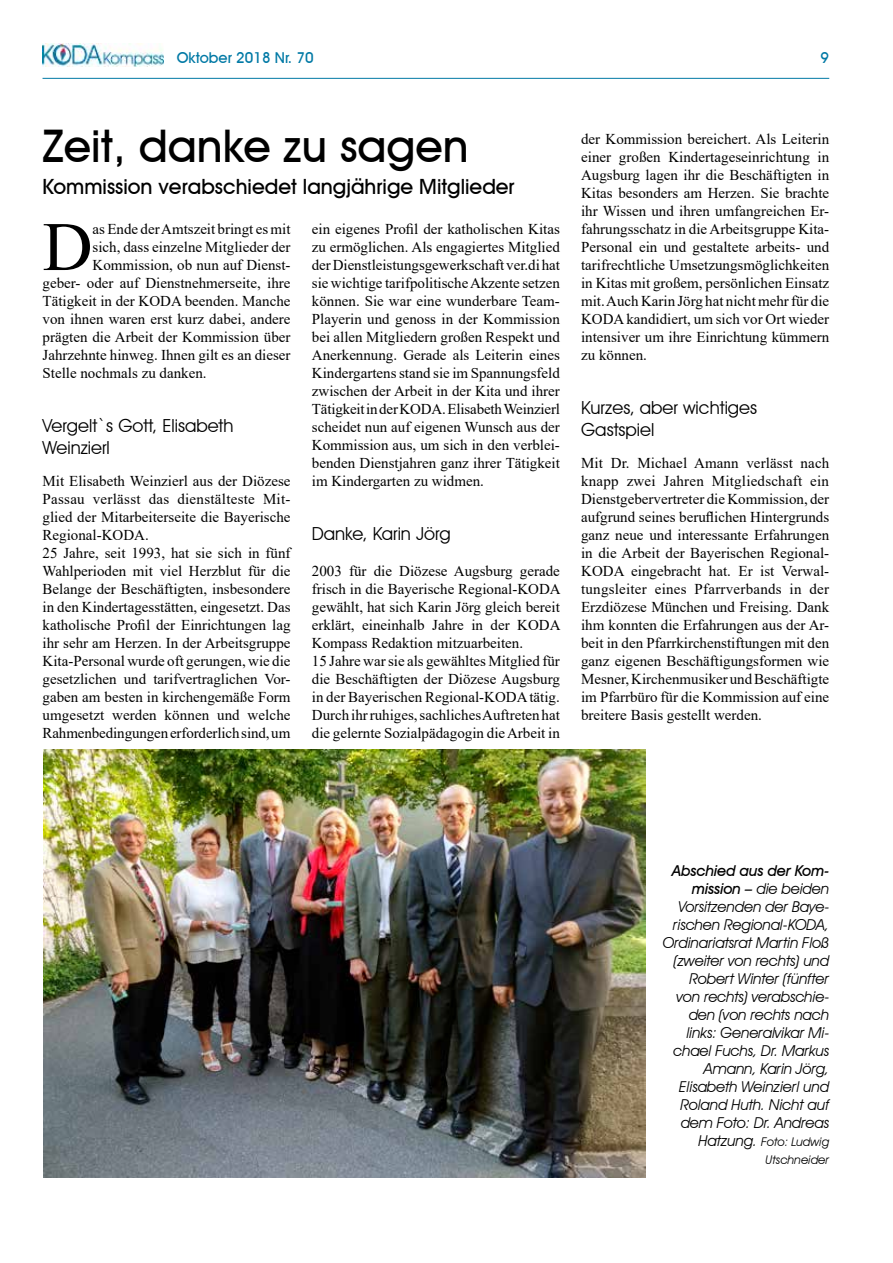
<style>
.page{position:relative;width:893px;height:1263px;background:#fff}
.page>*{position:absolute;margin:0;border:0;box-sizing:border-box;transform-origin:0 0}
.t1{font:69.3px "Times New Roman";color:#000}
.t2{font:500 45px "Avant Garde IT Cby BT";color:#000}
.t3{font:500 21px "Avant Garde IT Cby BT";color:#000}
.t4{font:18px/21.6px "Avant Garde IT Cby BT";color:#000}
.t5{font:15px/18px "Times New Roman";color:#000;text-align:justify}
.t6{font:italic 15px/18px "Avant Garde IT Cby BT";letter-spacing:-.01em;color:#000;text-align:right}
.t7{font:500 15px "Avant Garde IT Cby BT";color:#0079a5}
.t8{font:italic 12px/18px "Avant Garde IT Cby BT";color:#000;text-align:right}
.s1{font-weight:500}
.s2{font-size:15px}
</style>
<div class="page">
<img style="left:43px;top:750px;width:602px;height:427px">
<hr style="left:43px;top:78px;width:786px;height:1px;background:#0079a5">
<img style="left:43px;top:44px;width:121px;height:22px">
<p class="t7" style="left:177px;top:49px;width:138px">Oktober 2018 Nr. 70</p>
<p class="t7" style="left:821px;top:49px;width:10px">9</p>
<h2 class="t2" style="left:43px;top:118px;width:428px">Zeit, danke zu sagen</h2>
<h3 class="t3" style="left:43px;top:174px;width:474px">Kommission verabschiedet langjährige Mitglieder</h3>
<h1 class="t1" style="left:43px;top:198px;width:52px">D</h1>
<p class="t5" style="left:93px;top:220px;width:199px">as Ende der Amtszeit bringt es mit</p>
<p class="t5" style="left:312px;top:220px;width:250px">ein eigenes Profil der katholischen Kitas zu ermöglichen. Als engagiertes Mitglied der Dienstleistungsgewerkschaft ver.di hat sie wichtige tarifpolitische Akzente setzen können. Sie war eine wunderbare Team-Playerin und genoss in der Kommission bei allen Mitgliedern großen Respekt und Anerkennung. Gerade als Leiterin eines Kindergartens stand sie im Spannungsfeld zwischen der Arbeit in der Kita und ihrer Tätigkeit in der KODA. Elisabeth Weinzierl scheidet nun auf eigenen Wunsch aus der Kommission aus, um sich in den verblei&shy;benden Dienstjahren ganz ihrer Tätigkeit im Kindergarten zu widmen.</p>
<p class="t4" style="left:312px;top:523px;width:140px">Danke, Karin Jörg</p>
<p class="t5" style="left:312px;top:562px;width:250px;text-align:left">2003 für die Diözese Augsburg gerade frisch in die Bayerische Regional-KODA gewählt, hat sich Karin Jörg gleich bereit erklärt, eineinhalb Jahre in der KODA Kompass Redaktion mitzuarbeiten.<br>15 Jahre war sie als gewähltes Mitglied für die Beschäftigten der Diözese Augsburg in der Bayerischen Regional-KODA tätig.<br>Durch ihr ruhiges, sachliches Auftreten hat die gelernte Sozialpädagogin die Arbeit in</p>
<p class="t5" style="left:93px;top:238px;width:199px">sich, dass einzelne Mitglieder der</p>
<p class="t5" style="left:93px;top:256px;width:199px">Kommission, ob nun auf Dienst-</p>
<p class="t5" style="left:43px;top:274px;width:250px">geber- oder auf Dienstnehmerseite, ihre</p>
<p class="t5" style="left:43px;top:292px;width:250px">Tätigkeit in der KODA beenden. Manche</p>
<p class="t5" style="left:43px;top:310px;width:250px">von ihnen waren erst kurz dabei, andere</p>
<p class="t5" style="left:43px;top:328px;width:250px">prägten die Arbeit der Kommission über</p>
<p class="t5" style="left:43px;top:346px;width:250px">Jahrzehnte hinweg. Ihnen gilt es an dieser</p>
<p class="t5" style="left:43px;top:364px;width:166px">Stelle nochmals zu danken.</p>
<p class="t4" style="left:43px;top:415px;width:193px">Vergelt`s Gott, Elisabeth<br>Weinzierl</p>
<p class="t5" style="left:43px;top:472px;width:250px;text-align:left">Mit Elisabeth Weinzierl aus der Diözese Passau verlässt das dienstälteste Mit&shy;glied der Mitarbeiterseite die Bayerische Regional-KODA.<br>25 Jahre, seit 1993, hat sie sich in fünf Wahlperioden mit viel Herzblut für die Belange der Beschäftigten, insbesondere in den Kindertagesstätten, eingesetzt. Das katholische Profil der Einrichtungen lag ihr sehr am Herzen. In der Arbeitsgruppe Kita-Personal wurde oft gerungen, wie die gesetzlichen und tarifvertraglichen Vor&shy;gaben am besten in kirchengemäße Form umgesetzt werden können und welche Rahmenbedingungen erforderlich sind, um</p>
<p class="t5" style="left:581px;top:130px;width:250px">der Kommission bereichert. Als Leiterin einer großen Kindertageseinrichtung in Augsburg lagen ihr die Beschäftigten in Kitas besonders am Herzen. Sie brachte ihr Wissen und ihren umfangreichen Er&shy;fahrungsschatz in die Arbeitsgruppe Kita-Personal ein und gestaltete arbeits- und tarifrechtliche Umsetzungsmöglichkeiten in Kitas mit großem, persönlichen Einsatz mit. Auch Karin Jörg hat nicht mehr für die KODA kandidiert, um sich vor Ort wieder intensiver um ihre Einrichtung kümmern zu können.</p>
<p class="t4" style="left:581px;top:397px;width:177px">Kurzes, aber wichtiges<br>Gastspiel</p>
<p class="t5" style="left:581px;top:454px;width:250px">Mit Dr. Michael Amann verlässt nach knapp zwei Jahren Mitgliedschaft ein Dienstgebervertreter die Kommission, der aufgrund seines beruflichen Hintergrunds ganz neue und interessante Erfahrungen in die Arbeit der Bayerischen Regional-KODA eingebracht hat. Er ist Verwal&shy;tungsleiter eines Pfarrverbands in der Erzdiözese München und Freising. Dank ihm konnten die Erfahrungen aus der Ar&shy;beit in den Pfarrkirchenstiftungen mit den ganz eigenen Beschäftigungsformen wie Mesner, Kirchenmusiker und Beschäftigte im Pfarrbüro für die Kommission auf eine breitere Basis gestellt werden.</p>
<p class="t6" style="left:663px;top:861px;width:168px"><span class="s1">Abschied aus der Kom&shy;mission –</span> die beiden<br>Vorsitzenden der Baye&shy;rischen Regional-KODA,<br>Ordinariatsrat Martin Floß (zweiter von rechts) und<br>Robert Winter (fünfter von rechts) verabschie&shy;den (von rechts nach links: Generalvikar Mi&shy;chael Fuchs, Dr. Markus<br>Amann, Karin Jörg,<br>Elisabeth Weinzierl und<br>Roland Huth. Nicht auf dem Foto: Dr. Andreas</p>
<p class="t8" style="left:698px;top:1132px;width:132px"><span class="s2">Hatzung.</span> Foto: Ludwig<br>Utschneider</p>
</div>
